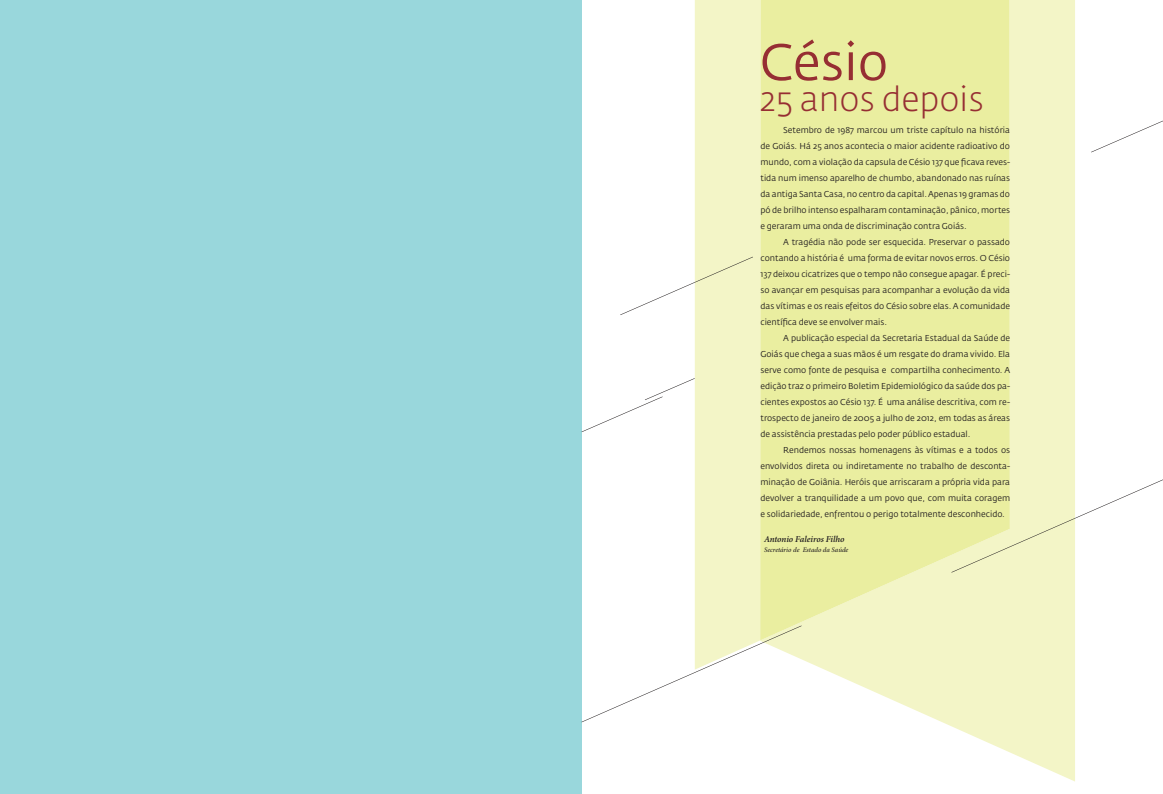
<style>
.page{position:relative;width:1163px;height:794px;background:#fff}
.page>*{position:absolute;margin:0;border:0;box-sizing:border-box;transform-origin:0 0}
.t1{font:50.9px "Fedra Sans Std";color:#962e33}
.t2{font:300 33.9px "Fedra Sans Std";color:#962e33}
.t3{font:italic 600 9px "Minion Pro";letter-spacing:-.01em;color:#231f20}
.t4{font:8.5px/16px "Fedra Sans Std";color:#231f20;text-align:justify}
.t5{font:italic 500 7px "Minion Pro";letter-spacing:-.005em;color:#231f20}
</style>
<div class="page">
<div style="left:0;top:0;width:581px;height:794px;background:#99d7dc"></div>
<div style="left:694px;top:0;width:66px;height:625px;background:#f3f5c7"></div>
<svg style="left:801px;top:0;width:273px;height:781px;fill:#f3f5c7"></svg>
<svg style="left:760px;top:0;width:249px;height:640px;background:#eaeea3"></svg>
<svg style="left:581px;top:625px;width:220px;height:97px"></svg>
<svg style="left:951px;top:479px;width:211px;height:93px"></svg>
<svg style="left:1091px;top:121px;width:71px;height:31px"></svg>
<svg style="left:620px;top:257px;width:133px;height:58px"></svg>
<svg style="left:581px;top:378px;width:113px;height:54px"></svg>
<h1 class="t1" style="left:759px;top:30px;width:130px">Césio</h1>
<h2 class="t2" style="left:759px;top:78px;width:225px">25 anos depois</h2>
<p class="t4" style="left:760px;top:122px;width:251px;text-indent:23px">setembro de 1987 marcou um triste capítulo na história de goiás. Há 25 anos acontecia o maior acidente radioativo do mundo, com a violação da capsula de Césio 137 que ficava reves&shy;tida num imenso aparelho de chumbo, abandonado nas ruínas da antiga santa Casa, no centro da capital. apenas 19 gramas do pó de brilho intenso espalharam contaminação, pânico, mortes e geraram uma onda de discriminação contra goiás.</p>
<p class="t4" style="left:760px;top:234px;width:251px;text-indent:23px">a tragédia não pode ser esquecida. Preservar o passado contando a história é uma forma de evitar novos erros. o Césio 137 deixou cicatrizes que o tempo não consegue apagar. É preci&shy;so avançar em pesquisas para acompanhar a evolução da vida das vítimas e os reais efeitos do Césio sobre elas. a comunidade científica deve se envolver mais.</p>
<p class="t4" style="left:760px;top:330px;width:251px;text-indent:23px">a publicação especial da secretaria Estadual da saúde de goiás que chega a suas mãos é um resgate do drama vivido. Ela serve como fonte de pesquisa e compartilha conhecimento. a edição traz o primeiro Boletim Epidemiológico da saúde dos pa&shy;cientes expostos ao Césio 137. É uma análise descritiva, com re&shy;trospecto de janeiro de 2005 a julho de 2012, em todas as áreas de assistência prestadas pelo poder público estadual.</p>
<p class="t4" style="left:760px;top:442px;width:251px;text-indent:23px">rendemos nossas homenagens às vítimas e a todos os envolvidos direta ou indiretamente no trabalho de desconta&shy;minação de goiânia. Heróis que arriscaram a própria vida para devolver a tranquilidade a um povo que, com muita coragem e solidariedade, enfrentou o perigo totalmente desconhecido.</p>
<p class="t3" style="left:764px;top:532px;width:82px">Antonio Faleiros Filho</p>
<p class="t5" style="left:764px;top:545px;width:86px">Secretário de Estado da Saúde</p>
</div>
